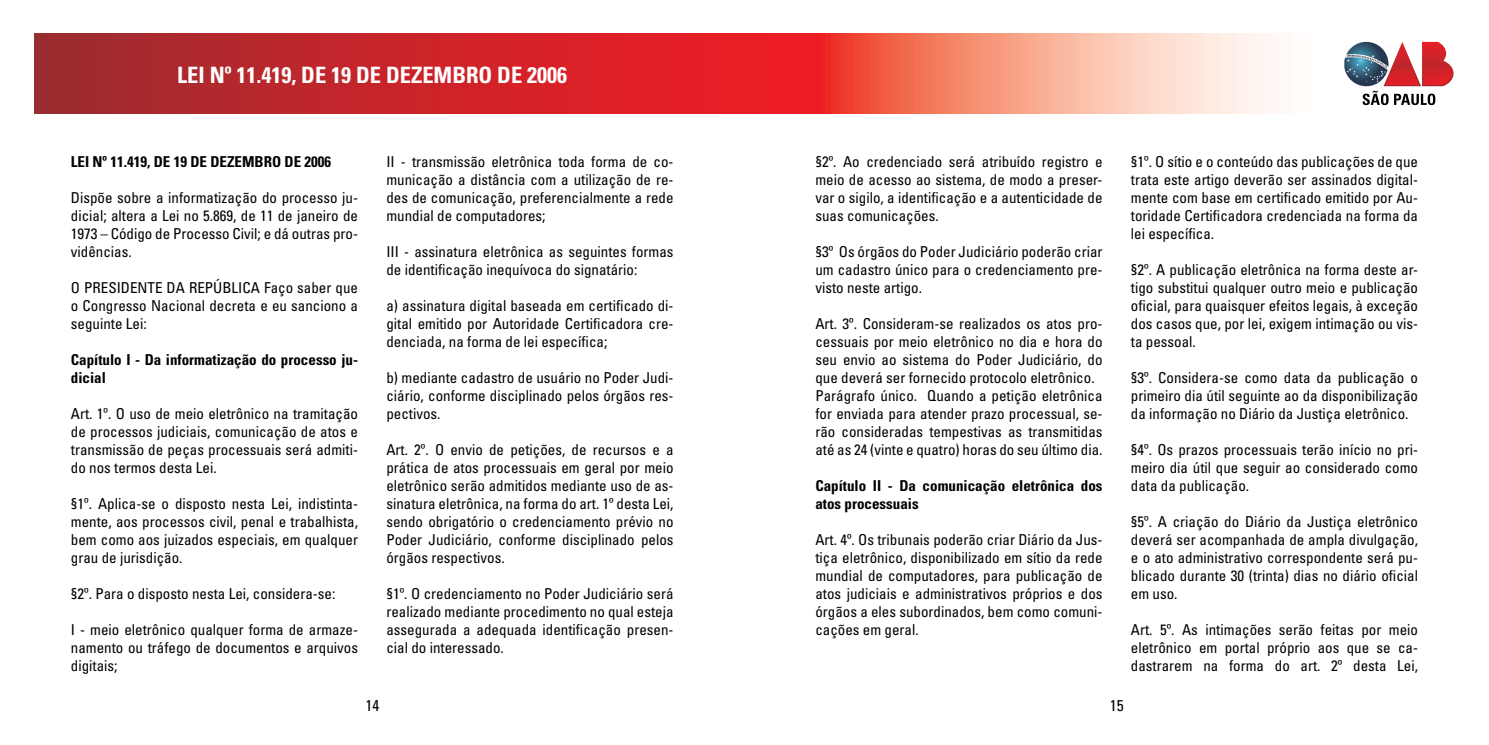
<style>
.page{position:relative;width:1489px;height:745px;background:#fff}
.page>*{position:absolute;margin:0;border:0;box-sizing:border-box;transform-origin:0 0}
.t1{font:700 condensed 22.5px "Univers LT Std";color:#fff}
.t2{font:condensed 15.62px "Univers LT Std";color:#000}
.t3{font:condensed 15px/18px "Univers LT Std";color:#000;text-align:justify}
.t4{font:700 condensed 15px/18px "Univers LT Std";color:#000}
</style>
<div class="page">
<svg style="left:34px;top:34px;width:1404px;height:79px;background:#dc5f5b"></svg>
<svg style="left:1344px;top:42px;width:109px;height:63px"></svg>
<h1 class="t1" style="left:177px;top:61px;width:289px">LEI Nº 11.419, DE 19 DE DEZEMBRO</h1>
<h1 class="t1" style="left:497px;top:61px;width:71px">DE 2006</h1>
<p class="t4" style="left:71px;top:152px;width:193px">LEI Nº 11.419, DE 19 DE DEZEMBRO</p>
<p class="t4" style="left:284px;top:152px;width:48px">DE 2006</p>
<p class="t3" style="left:71px;top:188px;width:289px">Dispõe sobre a informatização do processo ju&shy;dicial; altera a Lei no 5.869, de 11 de janeiro de 1973 – Código de Processo Civil; e dá outras pro&shy;vidências.</p>
<p class="t3" style="left:71px;top:278px;width:288px">O PRESIDENTE DA REPÚBLICA Faço saber que o Congresso Nacional decreta e eu sanciono a seguinte Lei:</p>
<p class="t4" style="left:71px;top:350px;width:289px">Capítulo I - Da informatização do processo ju&shy;dicial</p>
<p class="t3" style="left:71px;top:404px;width:288px">Art. 1º. O uso de meio eletrônico na tramitação de processos judiciais, comunicação de atos e transmissão de peças processuais será admiti&shy;do nos termos desta Lei.</p>
<p class="t3" style="left:71px;top:494px;width:289px">§1º. Aplica-se o disposto nesta Lei, indistinta&shy;mente, aos processos civil, penal e trabalhista, bem como aos juizados especiais, em qualquer grau de jurisdição.</p>
<p class="t3" style="left:71px;top:584px;width:266px">§2º. Para o disposto nesta Lei, considera-se:</p>
<p class="t3" style="left:71px;top:620px;width:289px">I - meio eletrônico qualquer forma de armaze&shy;namento ou tráfego de documentos e arquivos digitais;</p>
<p class="t3" style="left:386px;top:152px;width:289px">II - transmissão eletrônica toda forma de co&shy;municação a distância com a utilização de re&shy;des de comunicação, preferencialmente a rede mundial de computadores;</p>
<p class="t3" style="left:386px;top:242px;width:289px">III - assinatura eletrônica as seguintes formas de identificação inequívoca do signatário:</p>
<p class="t3" style="left:386px;top:296px;width:289px">a) assinatura digital baseada em certificado di&shy;gital emitido por Autoridade Certificadora cre&shy;denciada, na forma de lei específica;</p>
<p class="t3" style="left:386px;top:368px;width:289px">b) mediante cadastro de usuário no Poder Judi&shy;ciário, conforme disciplinado pelos órgãos res&shy;pectivos.</p>
<p class="t3" style="left:386px;top:440px;width:289px">Art. 2º. O envio de petições, de recursos e a prática de atos processuais em geral por meio eletrônico serão admitidos mediante uso de as&shy;sinatura eletrônica, na forma do art. 1º desta Lei, sendo obrigatório o credenciamento prévio no Poder Judiciário, conforme disciplinado pelos órgãos respectivos.</p>
<p class="t3" style="left:386px;top:584px;width:289px">§1º. O credenciamento no Poder Judiciário será realizado mediante procedimento no qual esteja assegurada a adequada identificação presen&shy;cial do interessado.</p>
<p class="t3" style="left:815px;top:152px;width:289px">§2º. Ao credenciado será atribuído registro e meio de acesso ao sistema, de modo a preser&shy;var o sigilo, a identificação e a autenticidade de suas comunicações.</p>
<p class="t3" style="left:815px;top:242px;width:288px">§3º Os órgãos do Poder Judiciário poderão criar um cadastro único para o credenciamento pre&shy;visto neste artigo.</p>
<p class="t3" style="left:815px;top:314px;width:289px;text-align:left">Art. 3º. Consideram-se realizados os atos pro&shy;cessuais por meio eletrônico no dia e hora do seu envio ao sistema do Poder Judiciário, do que deverá ser fornecido protocolo eletrônico.<br>Parágrafo único. Quando a petição eletrônica for enviada para atender prazo processual, se&shy;rão consideradas tempestivas as transmitidas até as 24 (vinte e quatro) horas do seu último dia.</p>
<p class="t4" style="left:815px;top:476px;width:289px">Capítulo II - Da comunicação eletrônica dos atos processuais</p>
<p class="t3" style="left:815px;top:530px;width:289px">Art. 4º. Os tribunais poderão criar Diário da Jus&shy;tiça eletrônico, disponibilizado em sítio da rede mundial de computadores, para publicação de atos judiciais e administrativos próprios e dos órgãos a eles subordinados, bem como comuni&shy;cações em geral.</p>
<p class="t3" style="left:1130px;top:152px;width:289px">§1º. O sítio e o conteúdo das publicações de que trata este artigo deverão ser assinados digital&shy;mente com base em certificado emitido por Au&shy;toridade Certificadora credenciada na forma da lei específica.</p>
<p class="t3" style="left:1130px;top:260px;width:289px">§2º. A publicação eletrônica na forma deste ar&shy;tigo substitui qualquer outro meio e publicação oficial, para quaisquer efeitos legais, à exceção dos casos que, por lei, exigem intimação ou vis&shy;ta pessoal.</p>
<p class="t3" style="left:1130px;top:368px;width:289px">§3º. Considera-se como data da publicação o primeiro dia útil seguinte ao da disponibilização da informação no Diário da Justiça eletrônico.</p>
<p class="t3" style="left:1130px;top:440px;width:288px">§4º. Os prazos processuais terão início no pri&shy;meiro dia útil que seguir ao considerado como data da publicação.</p>
<p class="t3" style="left:1130px;top:512px;width:289px">§5º. A criação do Diário da Justiça eletrônico deverá ser acompanhada de ampla divulgação, e o ato administrativo correspondente será pu&shy;blicado durante 30 (trinta) dias no diário oficial em uso.</p>
<p class="t3" style="left:1130px;top:620px;width:289px">Art. 5º. As intimações serão feitas por meio eletrônico em portal próprio aos que se ca&shy;dastrarem na forma do art. 2º desta Lei,</p>
<p class="t2" style="left:365px;top:695px;width:15px">14</p>
<p class="t2" style="left:1109px;top:695px;width:15px">15</p>
</div>
